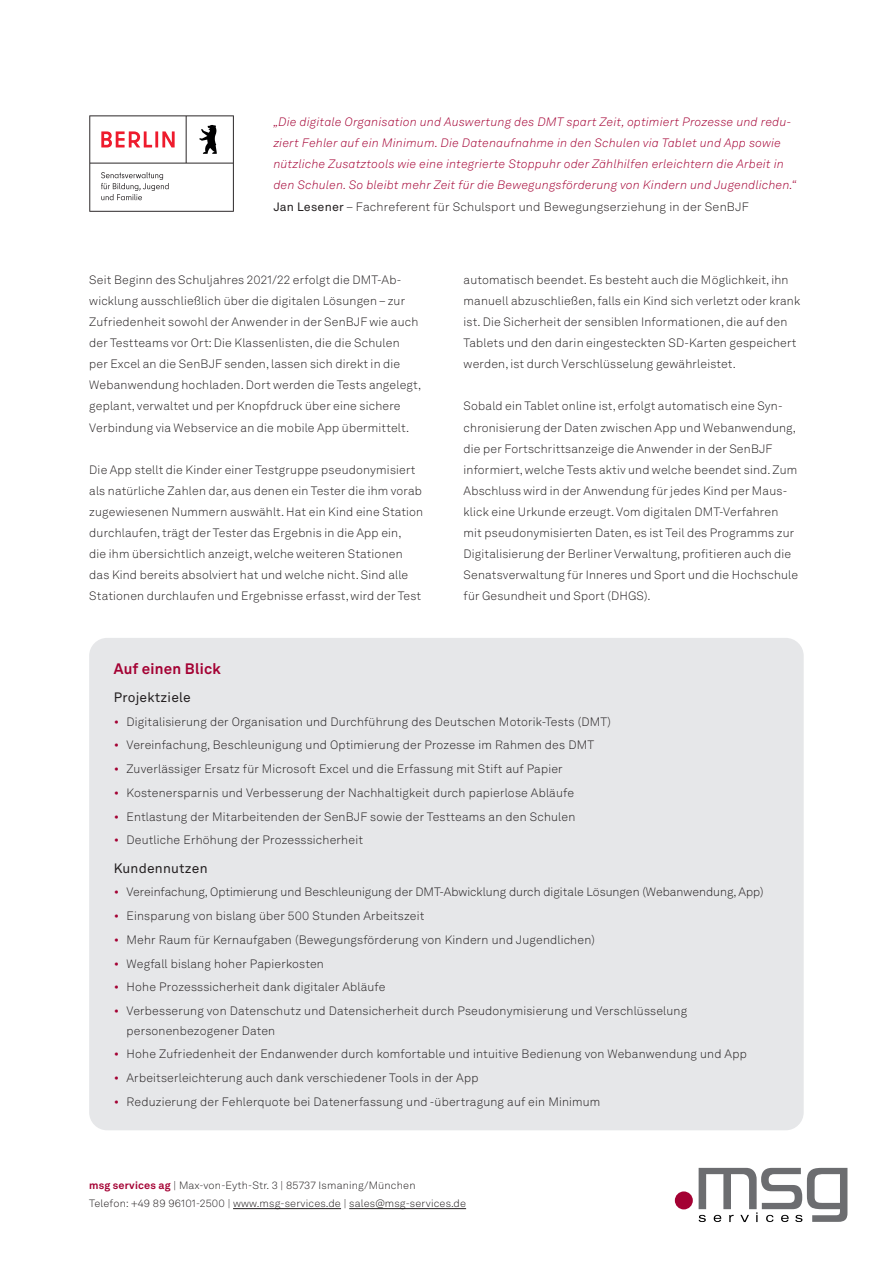
<style>
.page{position:relative;width:893px;height:1263px;background:#fff}
.page>*{position:absolute;margin:0;border:0;box-sizing:border-box;transform-origin:0 0}
.t1{font:700 15px "Akkurat LL";letter-spacing:.015em;color:#a40133}
.t2{font:13.5px "Akkurat LL";letter-spacing:.015em;color:#231f20}
.t3{font:300 12px/21px "Akkurat LL";letter-spacing:.015em;color:#231f20}
.t4{font:italic 300 12px/21px "Akkurat LL";letter-spacing:.015em;color:#a40133}
.t5{font:300 10.5px/18px "Akkurat LL";letter-spacing:.015em;color:#231f20}
.s1{font-weight:400;font-style:normal;color:#231f20}
.s2{font-style:normal;color:#231f20}
.s3{font-size:13.5px;color:#a40133}
.s4{font-weight:700;color:#a40133}
</style>
<div class="page">
<div style="left:675px;top:1191px;width:18px;height:18px;background:#a40133;border-radius:50%"></div>
<svg style="left:699px;top:1168px;width:148px;height:54px"></svg>
<hr style="left:233px;top:1208px;width:108px;height:1px;background:#231f20">
<hr style="left:349px;top:1208px;width:117px;height:1px;background:#231f20">
<div style="left:89px;top:638px;width:715px;height:492px;background:#e6e7e9;border-radius:18px"></div>
<svg style="left:89px;top:115px;width:145px;height:97px"></svg>
<p class="t4" style="left:273px;top:111px;width:524px">„Die digitale Organisation und Auswertung des DMT spart Zeit, optimiert Prozesse und redu&shy;ziert Fehler auf ein Minimum. Die Datenaufnahme in den Schulen via Tablet und App sowie nützliche Zusatztools wie eine integrierte Stoppuhr oder Zählhilfen erleichtern die Arbeit in den Schulen. So bleibt mehr Zeit für die Bewegungsförderung von Kindern und Jugendlichen.“ <span class="s1">Jan Lesener</span> <span class="s2">– Fachreferent für Schulsport und Bewegungserziehung in der SenBJF</span></p>
<p class="t3" style="left:89px;top:269px;width:333px">Seit Beginn des Schuljahres 2021/22 erfolgt die DMT-Ab&shy;wicklung ausschließlich über die digitalen Lösungen – zur Zufriedenheit sowohl der Anwender in der SenBJF wie auch der Testteams vor Ort: Die Klassenlisten, die die Schulen per Excel an die SenBJF senden, lassen sich direkt in die Webanwendung hochladen. Dort werden die Tests angelegt, geplant, verwaltet und per Knopfdruck über eine sichere Verbindung via Webservice an die mobile App übermittelt.</p>
<p class="t3" style="left:89px;top:459px;width:335px">Die App stellt die Kinder einer Testgruppe pseudonymisiert als natürliche Zahlen dar, aus denen ein Tester die ihm vorab zugewiesenen Nummern auswählt. Hat ein Kind eine Station durchlaufen, trägt der Tester das Ergebnis in die App ein,<br>die ihm übersichtlich anzeigt, welche weiteren Stationen das Kind bereits absolviert hat und welche nicht. Sind alle Stationen durchlaufen und Ergebnisse erfasst, wird der Test</p>
<p class="t3" style="left:464px;top:269px;width:338px">automatisch beendet. Es besteht auch die Möglichkeit, ihn manuell abzuschließen, falls ein Kind sich verletzt oder krank ist. Die Sicherheit der sensiblen Informationen, die auf den Tablets und den darin eingesteckten SD-Karten gespeichert werden, ist durch Verschlüsselung gewährleistet.</p>
<p class="t3" style="left:464px;top:395px;width:336px">Sobald ein Tablet online ist, erfolgt automatisch eine Syn&shy;chronisierung der Daten zwischen App und Webanwendung, die per Fortschrittsanzeige die Anwender in der SenBJF informiert, welche Tests aktiv und welche beendet sind. Zum Abschluss wird in der Anwendung für jedes Kind per Maus&shy;klick eine Urkunde erzeugt. Vom digitalen DMT-Verfahren mit pseudonymisierten Daten, es ist Teil des Programms zur Digitalisierung der Berliner Verwaltung, profitieren auch die Senatsverwaltung für Inneres und Sport und die Hochschule für Gesundheit und Sport (DHGS).</p>
<p class="t1" style="left:114px;top:657px;width:109px">Auf einen Blick</p>
<p class="t2" style="left:114px;top:687px;width:79px">Projektziele</p>
<p class="t3" style="left:114px;top:711px;width:499px"><span class="s3">•</span> Digitalisierung der Organisation und Durchführung des Deutschen Motorik-Tests (DMT)</p>
<p class="t3" style="left:114px;top:734px;width:482px"><span class="s3">•</span> Vereinfachung, Beschleunigung und Optimierung der Prozesse im Rahmen des DMT</p>
<p class="t3" style="left:114px;top:758px;width:451px"><span class="s3">•</span> Zuverlässiger Ersatz für Microsoft Excel und die Erfassung mit Stift auf Papier</p>
<p class="t3" style="left:114px;top:782px;width:462px"><span class="s3">•</span> Kostenersparnis und Verbesserung der Nachhaltigkeit durch papierlose Abläufe</p>
<p class="t3" style="left:114px;top:806px;width:463px"><span class="s3">•</span> Entlastung der Mitarbeitenden der SenBJF sowie der Testteams an den Schulen</p>
<p class="t3" style="left:114px;top:829px;width:251px"><span class="s3">•</span> Deutliche Erhöhung der Prozesssicherheit</p>
<p class="t2" style="left:114px;top:858px;width:95px">Kundennutzen</p>
<p class="t3" style="left:114px;top:881px;width:651px"><span class="s3">•</span> Vereinfachung, Optimierung und Beschleunigung der DMT-Abwicklung durch digitale Lösungen (Webanwendung, App)</p>
<p class="t3" style="left:114px;top:905px;width:312px"><span class="s3">•</span> Einsparung von bislang über 500 Stunden Arbeitszeit</p>
<p class="t3" style="left:114px;top:929px;width:483px"><span class="s3">•</span> Mehr Raum für Kernaufgaben (Bewegungsförderung von Kindern und Jugendlichen)</p>
<p class="t3" style="left:114px;top:953px;width:212px"><span class="s3">•</span> Wegfall bislang hoher Papierkosten</p>
<p class="t3" style="left:114px;top:976px;width:273px"><span class="s3">•</span> Hohe Prozesssicherheit dank digitaler Abläufe</p>
<p class="t3" style="left:127px;top:1001px;width:562px;line-height:19.5px;text-indent:-13px"><span class="s3">•</span> Verbesserung von Datenschutz und Datensicherheit durch Pseudonymisierung und Verschlüsselung personenbezogener Daten</p>
<p class="t3" style="left:114px;top:1043px;width:635px"><span class="s3">•</span> Hohe Zufriedenheit der Endanwender durch komfortable und intuitive Bedienung von Webanwendung und App</p>
<p class="t3" style="left:114px;top:1067px;width:366px"><span class="s3">•</span> Arbeitserleichterung auch dank verschiedener Tools in der App</p>
<p class="t3" style="left:114px;top:1091px;width:488px"><span class="s3">•</span> Reduzierung der Fehlerquote bei Datenerfassung und -übertragung auf ein Minimum</p>
<p class="t5" style="left:89px;top:1176px;width:378px"><span class="s4">msg services ag</span> | Max-von-Eyth-Str. 3 | 85737 Ismaning/München<br>Telefon: +49 89 96101-2500 | www.msg-services.de | sales@msg-services.de</p>
</div>
